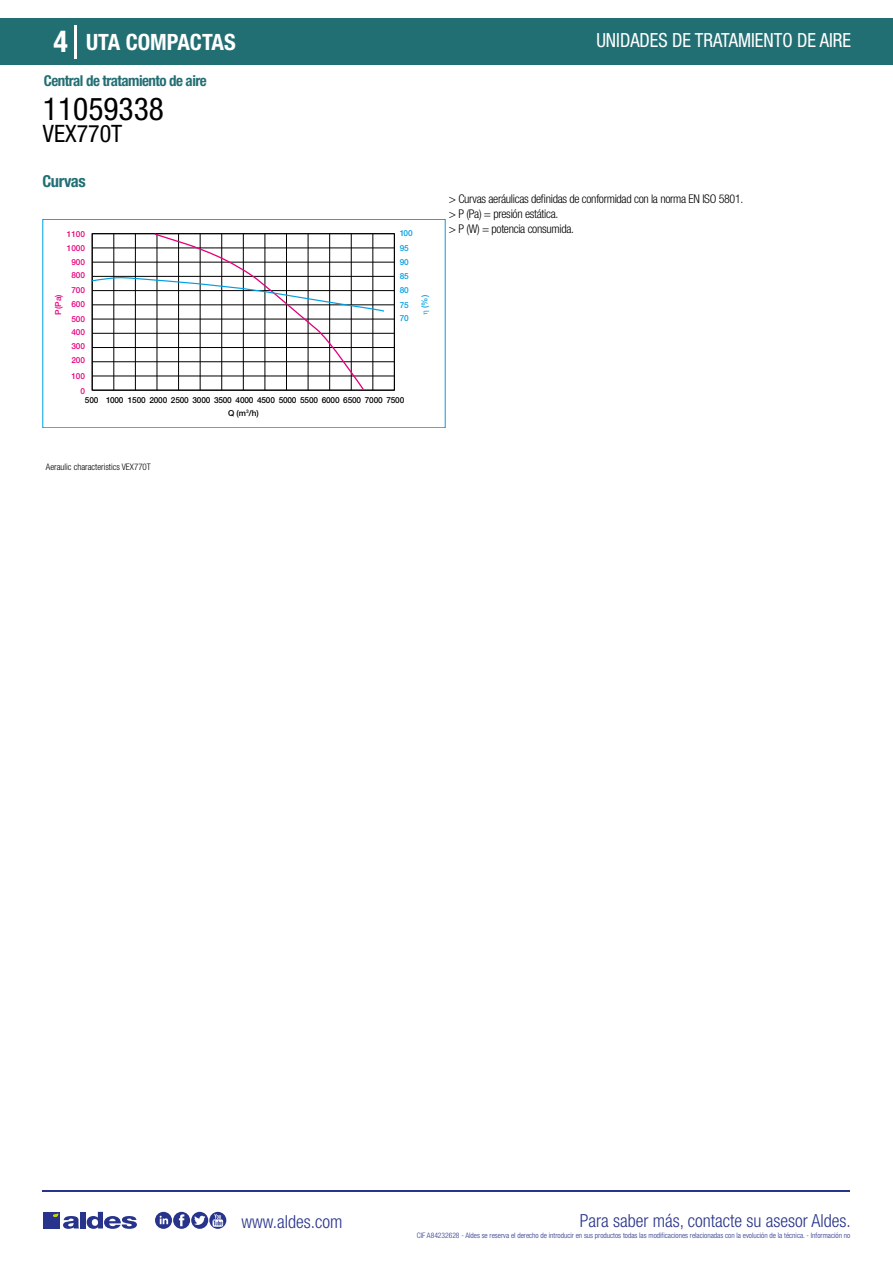
<style>
.page{position:relative;width:893px;height:1263px;background:#fff}
.page>*{position:absolute;margin:0;border:0;box-sizing:border-box;transform-origin:0 0}
.t1{font:condensed 31.5px "Helvetica Neue LT Std";color:#000}
.t2{font:700 condensed 30px "Helvetica Neue LT Std";color:#fff}
.t3{font:condensed 24px "Helvetica Neue LT Std";color:#000}
.t4{font:700 condensed 22.5px "Helvetica Neue LT Std";color:#fff}
.t5{font:condensed 19.5px "Helvetica Neue LT Std";color:#fff;scale:.95 1}
.t6{font:300 condensed 18px "Helvetica Neue";color:#28348b}
.t7{font:700 condensed 16.5px "Helvetica Neue LT Std";letter-spacing:-.025em;color:#226f73}
.t8{font:700 condensed 15px "Helvetica Neue LT Std";letter-spacing:-.035em;color:#226f73}
.t9{font:300 condensed 12px/15px "Helvetica Neue LT Std";letter-spacing:-.025em;color:#000}
.t10{font:300 condensed 9px "Helvetica Neue";color:#000}
.t11{font:500 8.25px "Helvetica Neue";letter-spacing:-.02em;color:#000}
.t12{font:500 8.25px/14.9px "Helvetica Neue";color:#e6007d;text-align:right}
.t13{font:500 8.25px "Helvetica Neue";color:#009fe3}
.t14{font:300 condensed 7.5px "Helvetica Neue";color:#28348b}
</style>
<div class="page">
<div style="left:0;top:18px;width:893px;height:46px;background:#226f73"></div>
<hr style="left:74px;top:25px;width:2px;height:33px;background:#fff">
<hr style="left:43px;top:1190px;width:807px;height:1px;background:#28348b">
<svg style="left:155px;top:1212px;width:71px;height:17px"></svg>
<div style="left:43px;top:1212px;width:17px;height:16px;background:#28348b"></div>
<div style="left:80px;top:1212px;width:6px;height:16px;background:#28348b"></div>
<svg style="left:87px;top:1212px;width:50px;height:17px"></svg>
<svg style="left:53px;top:1213px;width:26px;height:16px"></svg>
<hr style="left:92px;top:376px;width:302px;height:1px;background:#000">
<hr style="left:92px;top:361px;width:302px;height:1px;background:#000">
<hr style="left:92px;top:347px;width:302px;height:1px;background:#000">
<hr style="left:92px;top:333px;width:302px;height:1px;background:#000">
<hr style="left:92px;top:319px;width:302px;height:1px;background:#000">
<hr style="left:92px;top:305px;width:302px;height:1px;background:#000">
<hr style="left:92px;top:290px;width:302px;height:1px;background:#000">
<hr style="left:92px;top:276px;width:302px;height:1px;background:#000">
<hr style="left:92px;top:262px;width:302px;height:1px;background:#000">
<hr style="left:92px;top:248px;width:302px;height:1px;background:#000">
<svg style="left:91px;top:233px;width:294px;height:158px"></svg>
<div style="left:43px;top:219px;width:402px;height:209px;border:1px solid #009fe3"></div>
<h2 class="t2" style="left:54px;top:24px;width:16px">4</h2>
<h3 class="t4" style="left:86px;top:28px;width:151px">UTA COMPACTAS</h3>
<h3 class="t5" style="left:596px;top:29px;width:270px">UNIDADES DE TRATAMIENTO DE AIRE</h3>
<h3 class="t8" style="left:44px;top:71px;width:164px">Central de tratamiento de aire</h3>
<h1 class="t1" style="left:43px;top:91px;width:122px">11059338</h1>
<h3 class="t3" style="left:43px;top:120px;width:81px">VEX770T</h3>
<h3 class="t7" style="left:43px;top:171px;width:45px">Curvas</h3>
<p class="t12" style="left:67px;top:226px;width:20px">1100</p>
<p class="t12" style="left:71px;top:254px;width:15px">900</p>
<p class="t12" style="left:67px;top:241px;width:20px">1000</p>
<p class="t13" style="left:400px;top:228px;width:14px">100</p>
<p class="t13" style="left:400px;top:257px;width:11px">90</p>
<p class="t13" style="left:400px;top:243px;width:11px">95</p>
<p class="t12" style="left:71px;top:268px;width:15px">800</p>
<p class="t12" style="left:71px;top:311px;width:15px">500</p>
<p class="t13" style="left:400px;top:271px;width:11px">85</p>
<p class="t13" style="left:400px;top:313px;width:11px">70</p>
<p class="t12" style="left:71px;top:282px;width:15px">700</p>
<p class="t13" style="left:400px;top:285px;width:11px">80</p>
<p class="t12" style="left:51px;top:315px;width:22px;rotate:-90deg">P(Pa)</p>
<p class="t13" style="left:419px;top:308px;width:14px;rotate:-90deg">(%)</p>
<p class="t12" style="left:71px;top:297px;width:15px">600</p>
<p class="t13" style="left:400px;top:300px;width:11px">75</p>
<p class="t12" style="left:71px;top:325px;width:15px">400</p>
<p class="t12" style="left:71px;top:339px;width:15px">300</p>
<p class="t12" style="left:71px;top:353px;width:15px">200</p>
<p class="t12" style="left:71px;top:369px;width:15px">100<br>0</p>
<p class="t11" style="left:85px;top:395px;width:321px">500 1000 1500 2000 2500 3000 3500 4000 4500 5000 5500 6000 6500 7000 7500</p>
<p class="t10" style="left:46px;top:461px;width:107px">Aeraulic characteristics VEX770T</p>
<p class="t11" style="left:228px;top:408px;width:32px">Q (m<sup>3</sup>/h)</p>
<h3 class="t9" style="left:449px;top:192px;width:296px">&gt; Curvas aeráulicas definidas de conformidad con la norma EN ISO 5801. &gt; P (Pa) = presión estática.<br>&gt; P (W) = potencia consumida.</h3>
<h3 class="t6" style="left:241px;top:1211px;width:102px">www.aldes.com</h3>
<h3 class="t6" style="left:580px;top:1211px;width:272px">Para saber más, contacte su asesor Aldes.</h3>
<p class="t14" style="left:417px;top:1230px;width:435px">CIF A84232628 - Aldes se reserva el derecho de introducir en sus productos todas las modificaciones relacionadas con la evolución de la técnica. - Información no</p>
</div>
